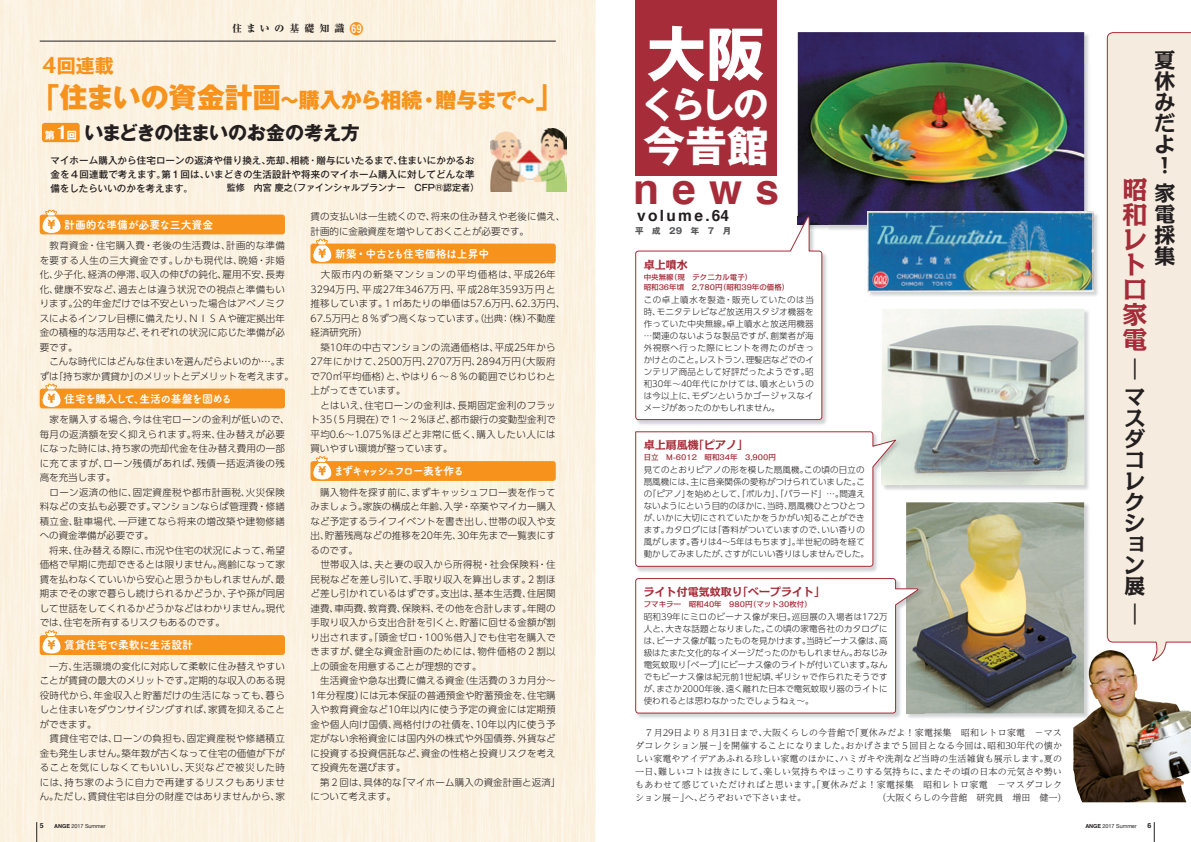
<style>
.page{position:relative;width:1191px;height:842px;background:#fff}
.page>*{position:absolute;margin:0;border:0;box-sizing:border-box;transform-origin:0 0}
.t1{font:700 59px "Gothic MB101 Pr 6";color:#fff}
.t2{font:700 42.5px "Helvetica";color:#a52c38}
.t3{font:700 42px "Gothic MB101 Pr 6";color:#fff}
.t4{font:700 35.3px "Gothic MB101 Pr 6";color:#fff}
.t5{font:700 25px/25px "Kakumin Pro";color:#a52c38;text-align:justify}
.t6{font:800 21px "Gothic MB101 Pr 6";letter-spacing:-.025em;color:#f7931d}
.t7{font:700 21px/21px "Kakumin Pro";color:#231f20;text-align:justify}
.t8{font:700 19px "Gothic MB101 Pr 6";letter-spacing:-.03em;color:#231f20}
.t9{font:700 19px "Gothic MB101 Pr 6";color:#f7931d}
.t10{font:700 15.5px "Helvetica";letter-spacing:.15em;color:#231f20}
.t11{font:11.2px "Tsuku A Rd Gothic Std E";color:#fff}
.t12{font:11.2px "Tsuku A Rd Gothic Std E";letter-spacing:-.05em;color:#fff}
.t13{font:11.2px "Tsuku A Rd Gothic Std E";letter-spacing:-.17em;color:#fff}
.t14{font:700 11px "Kakumin Pro";color:#a52c38}
.t15{font:800 10px "Ryumin Pr 6";letter-spacing:.485em;color:#231f20}
.t16{font:300 9.5px/14.5px "UD Shin Go Pr 6";letter-spacing:.015em;color:#231f20}
.t17{font:500 9.5px/14px "Gothic MB101 Pr 6";letter-spacing:.015em;color:#231f20;text-align:justify}
.t18{font:300 9px/13px "UD Reimin Pr 6";letter-spacing:.035em;color:#231f20;text-align:justify}
.t19{font:500 9px "Gothic MB101 Pr 6";color:#231f20}
.t20{font:300 9px "UD Reimin Pr 6";color:#231f20}
.t21{font:300 8.5px/12px "UD Shin Go Pr 6";color:#231f20;text-align:justify}
.t22{font:700 8.5px "Gothic MB101 Pr 6";color:#57585a}
.t23{font:500 7.5px/10px "Kakumin Pro";color:#a52c38}
.t24{font:700 7px "Helvetica";color:#231f20}
.t25{font:5.5px "Helvetica Neue";letter-spacing:-.01em;color:#231f20}
.s1{font-family:"Oriya MN";font-size:23px}
.s2{font-size:28px}
.s3{font-size:10px;color:#fff}
.s4{font-family:"Oriya MN";color:#fff}
.s5{font-family:"Helvetica";font-weight:700}
</style>
<div class="page">
<div style="left:0;top:0;width:490px;height:842px;background:#fbf2e1"></div>
<div style="left:490px;top:0;width:105px;height:140px;background:#fcf2e2"></div>
<div style="left:561px;top:140px;width:34px;height:702px;background:#fbf2e1"></div>
<div style="left:490px;top:192px;width:71px;height:650px;background:#fbf2e1"></div>
<img style="left:1084px;top:310px;width:5px;height:29px">
<img style="left:1055px;top:339px;width:34px;height:151px">
<img style="left:882px;top:309px;width:202px;height:176px">
<img style="left:1084px;top:502px;width:5px;height:31px">
<img style="left:1059px;top:533px;width:30px;height:185px">
<img style="left:906px;top:502px;width:178px;height:211px">
<img style="left:1084px;top:32px;width:5px;height:33px">
<img style="left:1084px;top:65px;width:6px;height:147px">
<img style="left:797px;top:32px;width:287px;height:193px">
<img style="left:867px;top:212px;width:231px;height:84px">
<img style="left:867px;top:212px;width:226px;height:79px">
<img style="left:1073px;top:650px;width:118px;height:152px">
<div style="left:1106px;top:32px;width:85px;height:631px;background:#f5ebde"></div>
<div style="left:40px;top:215px;width:245px;height:19px;background:#f7931d;border-radius:3px"></div>
<svg style="left:41px;top:209px;width:21px;height:25px"></svg>
<div style="left:40px;top:389px;width:245px;height:19px;background:#f7931d;border-radius:3px"></div>
<svg style="left:41px;top:383px;width:21px;height:25px"></svg>
<div style="left:40px;top:635px;width:245px;height:20px;background:#f7931d;border-radius:3px"></div>
<svg style="left:41px;top:629px;width:21px;height:26px"></svg>
<div style="left:310px;top:244px;width:246px;height:19px;background:#f7931d;border-radius:3px"></div>
<svg style="left:312px;top:238px;width:20px;height:25px"></svg>
<div style="left:310px;top:461px;width:246px;height:20px;background:#f7931d;border-radius:3px"></div>
<svg style="left:312px;top:455px;width:20px;height:26px"></svg>
<div style="left:42px;top:123px;width:38px;height:19px;background:#f7931d;border-radius:3px"></div>
<hr style="left:40px;top:41px;width:516px;height:1px;background:#231f20">
<img style="left:490px;top:128px;width:77px;height:64px">
<img style="left:637px;top:253px;width:190px;height:172px">
<img style="left:823px;top:225px;width:5px;height:4px">
<img style="left:823px;top:216px;width:5px;height:9px">
<svg style="left:635px;top:215px;width:188px;height:206px"></svg>
<img style="left:637px;top:567px;width:240px;height:5px">
<img style="left:898px;top:485px;width:3px;height:5px">
<img style="left:898px;top:431px;width:3px;height:54px">
<svg style="left:635px;top:431px;width:263px;height:136px"></svg>
<img style="left:920px;top:578px;width:4px;height:135px">
<svg style="left:635px;top:577px;width:285px;height:137px"></svg>
<svg style="left:1154px;top:822px;width:1px;height:20px"></svg>
<svg style="left:37px;top:822px;width:1px;height:20px"></svg>
<div style="left:635px;top:0;width:142px;height:176px;background:#a52c38"></div>
<svg style="left:350px;top:22px;width:13px;height:13px"></svg>
<p class="t15" style="left:232px;top:21px;width:114px">住まいの基礎知識</p>
<h3 class="t9" style="left:42px;top:50px;width:73px"><span class="s1">4</span>回連載</h3>
<h3 class="t6" style="left:32px;top:82px;width:532px"><span class="s2">「住まいの資金計画</span>～購入から相続・贈与まで～<span class="s2">」</span></h3>
<h3 class="t8" style="left:45px;top:117px;width:317px"><span class="s3">第</span><span class="s4">1</span><span class="s3">回</span> いまどきの住まいのお金の考え方</h3>
<p class="t17" style="left:50px;top:152px;width:426px">マイホーム購入から住宅ローンの返済や借り換え、売却、相続・贈与にいたるまで、住まいにかかるお金を４回連載で考えます。第１回は、いまどきの生活設計や将来のマイホーム購入に対してどんな準備をしたらいいのかを考えます。</p>
<p class="t19" style="left:227px;top:181px;width:254px">監修　内宮 慶之（ファインシャルプランナー　CFP®認定者）</p>
<p class="t11" style="left:64px;top:216px;width:151px">計画的な準備が必要な三大資金</p>
<p class="t16" style="left:40px;top:238px;width:256px">　教育資金・住宅購入費・老後の生活費は、計画的な準備を要する人生の三大資金です。しかも現代は、晩婚・非婚化、少子化、経済の停滞、収入の伸びの鈍化、雇用不安、長寿化、健康不安など、過去とは違う状況での視点と準備もいります。公的年金だけでは不安といった場合はアベノミクスによるインフレ目標に備えたり、ＮＩＳＡや確定拠出年金の積極的な活用など、それぞれの状況に応じた準備が必要です。<br>　こんな時代にはどんな住まいを選んだらよいのか…。まずは「持ち家か賃貸か」のメリットとデメリットを考えます。</p>
<p class="t12" style="left:64px;top:390px;width:169px">住宅を購入して、生活の基盤を固める</p>
<p class="t16" style="left:40px;top:412px;width:251px">　家を購入する場合、今は住宅ローンの金利が低いので、毎月の返済額を安く抑えられます。将来、住み替えが必要になった時には、持ち家の売却代金を住み替え費用の一部に充てますが、ローン残債があれば、残債一括返済後の残高を充当します。<br>　ローン返済の他に、固定資産税や都市計画税、火災保険料などの支払も必要です。マンションならば管理費・修繕積立金、駐車場代、一戸建てなら将来の増改築や建物修繕への資金準備が必要です。<br>　将来、住み替える際に、市況や住宅の状況によって、希望価格で早期に売却できるとは限りません。高齢になって家賃を払わなくていいから安心と思うかもしれませんが、最期までその家で暮らし続けられるかどうか、子や孫が同居して世話をしてくれるかどうかなどはわかりません。現代では、住宅を所有するリスクもあるのです。</p>
<p class="t11" style="left:64px;top:636px;width:130px">賃貸住宅で柔軟に生活設計</p>
<p class="t16" style="left:40px;top:659px;width:247px">　一方、生活環境の変化に対応して柔軟に住み替えやすいことが賃貸の最大のメリットです。定期的な収入のある現役時代から、年金収入と貯蓄だけの生活になっても、暮らしと住まいをダウンサイジングすれば、家賃を抑えることができます。<br>　賃貸住宅では、ローンの負担も、固定資産税や修繕積立金も発生しません。築年数が古くなって住宅の価値が下がることを気にしなくてもいいし、天災などで被災した時には、持ち家のように自力で再建するリスクもありません。ただし、賃貸住宅は自分の財産ではありませんから、家</p>
<p class="t16" style="left:310px;top:209px;width:256px">賃の支払いは一生続くので、将来の住み替えや老後に備え、計画的に金融資産を増やしておくことが必要です。</p>
<p class="t11" style="left:335px;top:245px;width:156px">新築・中古とも住宅価格は上昇中</p>
<p class="t16" style="left:310px;top:267px;width:256px">　大阪市内の新築マンションの平均価格は、平成26年<br>3294万円、平成27年3467万円、平成28年3593万円と推移しています。１㎡あたりの単価は57.6万円、62.3万円、<br>67.5万円と８％ずつ高くなっています。（出典：（株）不動産経済研究所）<br>　築10年の中古マンションの流通価格は、平成25年から<br>27年にかけて、2500万円、2707万円、2894万円（大阪府で70㎡平均価格）と、やはり６～８％の範囲でじわじわと上がってきています。<br>　とはいえ、住宅ローンの金利は、長期固定金利のフラット35（５月現在）で１～２%ほど、都市銀行の変動型金利で平均0.6～1.075％ほどと非常に低く、購入したい人には買いやすい環境が整っています。</p>
<p class="t13" style="left:333px;top:462px;width:132px">まずキャッシュフロー表を作る</p>
<p class="t16" style="left:310px;top:485px;width:251px">　購入物件を探す前に、まずキャッシュフロー表を作ってみましょう。家族の構成と年齢、入学・卒業やマイカー購入など予定するライフイベントを書き出し、世帯の収入や支出、貯蓄残高などの推移を20年先、30年先まで一覧表にするのです。<br>　世帯収入は、夫と妻の収入から所得税・社会保険料・住民税などを差し引いて、手取り収入を算出します。２割ほど差し引かれているはずです。支出は、基本生活費、住居関連費、車両費、教育費、保険料、その他を合計します。年間の手取り収入から支出合計を引くと、貯蓄に回せる金額が割り出されます。「頭金ゼロ・100％借入」でも住宅を購入できますが、健全な資金計画のためには、物件価格の２割以上の頭金を用意することが理想的です。<br>　生活資金や急な出費に備える資金（生活費の３カ月分～<br>1年分程度）には元本保証の普通預金や貯蓄預金を、住宅購入や教育資金など10年以内に使う予定の資金には定期預金や個人向け国債、高格付けの社債を、10年以内に使う予定がない余裕資金には国内外の株式や外国債券、外貨などに投資する投資信託など、資金の性格と投資リスクを考えて投資先を選びます。　　<br>　第２回は、具体的な「マイホーム購入の資金計画と返済」について考えます。</p>
<h1 class="t1" style="left:647px;top:5px;width:119px">大阪</h1>
<h3 class="t4" style="left:641px;top:76px;width:129px">くらしの</h3>
<h3 class="t3" style="left:643px;top:111px;width:127px">今昔館</h3>
<h2 class="t2" style="left:633px;top:154px;width:147px">news</h2>
<h3 class="t10" style="left:637px;top:203px;width:94px">volume.64</h3>
<p class="t22" style="left:635px;top:224px;width:97px">平 成 29 年 7 月</p>
<p class="t14" style="left:643px;top:256px;width:45px">卓上噴水</p>
<p class="t23" style="left:643px;top:271px;width:147px">中央無線（現　テクニカル電子）<br>昭和36年頃　2,780円（昭和39年の価格）</p>
<p class="t21" style="left:643px;top:293px;width:172px">この卓上噴水を製造・販売していたのは当時、モニタテレビなど放送用スタジオ機器を作っていた中央無線。卓上噴水と放送用機器…関連のないような製品ですが、創業者が海外視察へ行った際にヒントを得たのがきっかけとのこと。レストラン、理髪店などでのインテリア商品として好評だったようです。昭和30年～40年代にかけては、噴水というのは今以上に、モダンというかゴージャスなイメージがあったのかもしれません。</p>
<p class="t14" style="left:643px;top:437px;width:106px">卓上扇風機「ピアノ」</p>
<p class="t23" style="left:643px;top:452px;width:134px">日立　M-6012　昭和34年　3,900円</p>
<p class="t21" style="left:643px;top:464px;width:227px;text-align:left">見てのとおりピアノの形を模した扇風機。この頃の日立の扇風機には、主に音楽関係の愛称がつけられていました。この「ピアノ」を始めとして、「ポルカ」、「バラード」…。間違えないようにという目的のほかに、当時、扇風機ひとつひとつが、いかに大切にされていたかをうかがい知ることができます。カタログには「香料がついていますので、いい香りの風がします。香りは4～5年はもちます」。半世紀の時を経て動かしてみましたが、さすがにいい香りはしませんでした。</p>
<p class="t14" style="left:643px;top:583px;width:183px">ライト付電気蚊取り「ベープライト」</p>
<p class="t23" style="left:643px;top:598px;width:170px">フマキラー　昭和40年　980円（マット30枚付）</p>
<p class="t21" style="left:643px;top:610px;width:245px">昭和39年にミロのビーナス像が来日。巡回展の入場者は172万人と、大きな話題となりました。この頃の家電各社のカタログには、ビーナス像が載ったものを見かけます。当時ビーナス像は、高級はたまた文化的なイメージだったのかもしれません。おなじみ電気蚊取り「ベープ」にビーナス像のライトが付いています。なんでもビーナス像は紀元前1世紀頃、ギリシャで作られたそうですが、まさか2000年後、遠く離れた日本で電気蚊取り器のライトに使われるとは思わなかったでしょうねぇ～。</p>
<p class="t18" style="left:635px;top:726px;width:428px">　７月29日より８月31日まで、大阪くらしの今昔館で「夏休みだよ！家電採集　昭和レトロ家電　－マスダコレクション展－」を開催することになりました。おかげさまで５回目となる今回は、昭和30年代の懐かしい家電やアイデアあふれる珍しい家電のほかに、ハミガキや洗剤など当時の生活雑貨も展示します。夏の一日、難しいコトは抜きにして、楽しい気持ちやほっこりする気持ちに、またその頃の日本の元気さや勢いもあわせて感じていただければと思います。「夏休みだよ！家電採集　昭和レトロ家電　－マスダコレクション展－」へ、どうぞおいで下さいませ。</p>
<p class="t20" style="left:877px;top:790px;width:190px">（大阪くらしの今昔館　研究員　増田　健一）</p>
<h3 class="t7" style="left:1154px;top:47px;width:22px">夏休みだよ！</h3>
<h3 class="t5" style="left:1122px;top:174px;width:26px">昭和レトロ家電</h3>
<h3 class="t7" style="left:1154px;top:180px;width:22px">家電採集</h3>
<h3 class="t7" style="left:1124px;top:353px;width:21px;line-height:28px">―マ</h3>
<h3 class="t7" style="left:1124px;top:405px;width:22px">スダコレクション展</h3>
<h3 class="t7" style="left:1124px;top:601px;width:13px">―</h3>
<p class="t24" style="left:40px;top:819px;width:5px">5</p>
<p class="t25" style="left:54px;top:822px;width:53px"><span class="s5">ANGE</span> 2017 Summer</p>
<p class="t25" style="left:1085px;top:822px;width:53px"><span class="s5">ANGE</span> 2017 Summer</p>
<p class="t24" style="left:1147px;top:819px;width:5px">6</p>
</div>
